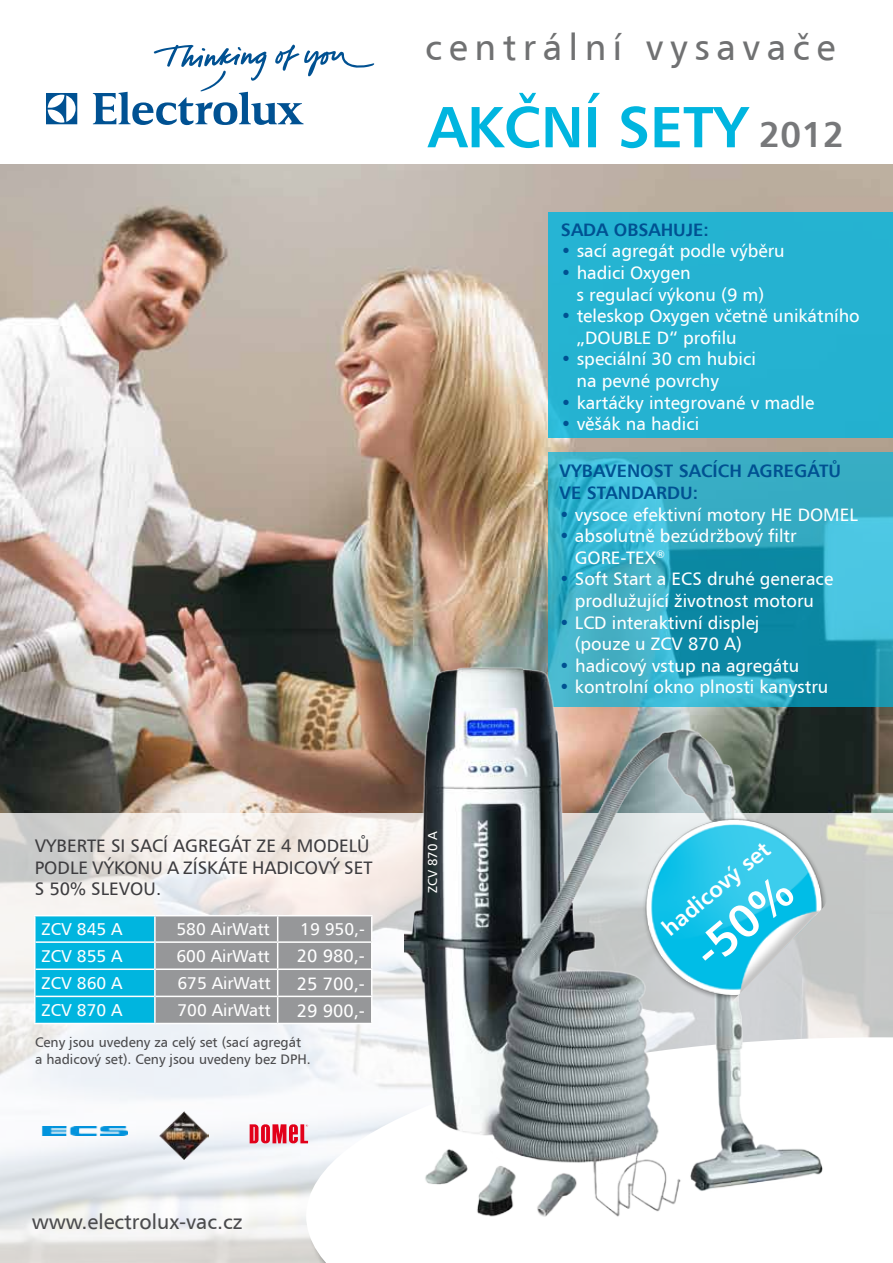
<style>
.page{position:relative;width:893px;height:1263px;background:#fff}
.page>*{position:absolute;margin:0;border:0;box-sizing:border-box;transform-origin:0 0}
.t1{font:57.9px "Humanist 777 AT Bold B";color:#00b5df}
.t2{font:46.5px "Humanist 777 AT Bold B";color:#fff}
.t3{font:36.75px "Humanist 777 AT Roman B";letter-spacing:.18em;color:#707172}
.t4{font:22.2px "Humanist 777 AT Bold B";color:#fff}
.t5{font:21px "Humanist 777 AT Roman B";color:#4b4b4d}
.t6{font:18.15px "Humanist 777 AT Roman B";color:#3e3d40}
.t7{font:18px/21.6px "Humanist 777 AT Roman B";color:#fff}
.t8{font:18px/21.6px "Humanist 777 AT Bold B";color:#005192}
.t9{font:17.1px "Humanist 777 AT Roman B";color:#fff}
.t10{font:13.8px/16.6px "Humanist 777 AT Roman B";color:#4b4b4d}
.t11{font:13.05px "Humanist 777 AT Roman B";color:#fff}
.s1{font-size:36px;color:#77787a}
.s2{font-family:"Humanist 777 AT Bold B";color:#005192}
</style>
<div class="page">
<img style="left:0;top:164px;width:893px;height:649px">
<svg style="left:0;top:813px;width:893px;height:450px"></svg>
<svg style="left:306px;top:1037px;width:587px;height:226px"></svg>
<svg style="left:46px;top:93px;width:31px;height:31px"></svg>
<svg style="left:93px;top:45px;width:281px;height:80px"></svg>
<svg style="left:548px;top:453px;width:345px;height:254px;background:#2fa7c1"></svg>
<img style="left:404px;top:658px;width:429px;height:576px">
<img style="left:611px;top:811px;width:259px;height:195px">
<svg style="left:250px;top:1124px;width:58px;height:19px"></svg>
<img style="left:160px;top:1111px;width:48px;height:49px">
<img style="left:40px;top:1127px;width:87px;height:9px">
<div style="left:548px;top:212px;width:345px;height:226px;background:#25b2d1"></div>
<hr style="left:34px;top:915px;width:122px;height:1px;background:#fff">
<hr style="left:34px;top:916px;width:2px;height:26px;background:#fff">
<hr style="left:34px;top:942px;width:2px;height:27px;background:#fff">
<hr style="left:34px;top:969px;width:2px;height:27px;background:#fff">
<hr style="left:34px;top:996px;width:2px;height:27px;background:#fff">
<hr style="left:34px;top:1023px;width:122px;height:1px;background:#fff">
<hr style="left:156px;top:915px;width:122px;height:1px;background:#fff">
<hr style="left:278px;top:915px;width:94px;height:1px;background:#fff">
<svg style="left:35px;top:916px;width:337px;height:107px;background:#68a6b5"></svg>
<hr style="left:156px;top:1023px;width:122px;height:1px;background:#fff">
<hr style="left:278px;top:1023px;width:94px;height:1px;background:#fff">
<hr style="left:36px;top:941px;width:118px;height:2px;background:#fff">
<hr style="left:36px;top:968px;width:118px;height:2px;background:#fff">
<hr style="left:36px;top:996px;width:118px;height:1px;background:#fff">
<p class="t6" style="left:35px;top:834px;width:291px">Vybe rte si sací agregát ze 4 model</p>
<p class="t6" style="left:357px;top:834px;width:14px">ů</p>
<p class="t6" style="left:35px;top:856px;width:12px">podle</p>
<p class="t6" style="left:92px;top:856px;width:215px">výkonu a získáte hadicov</p>
<p class="t6" style="left:330px;top:856px;width:44px">ý se t</p>
<p class="t6" style="left:35px;top:878px;width:78px">s 50% slevo</p>
<p class="t6" style="left:144px;top:878px;width:19px">u.</p>
<p class="t9" style="left:42px;top:919px;width:82px">ZCV 845 A</p>
<p class="t9" style="left:176px;top:919px;width:95px">580 AirWatt</p>
<p class="t9" style="left:300px;top:919px;width:66px">19 950,-</p>
<p class="t9" style="left:42px;top:945px;width:82px">ZCV 855 A</p>
<p class="t9" style="left:176px;top:945px;width:95px">600 AirWatt</p>
<p class="t7" style="left:297px;top:945px;width:70px">20 980,-</p>
<p class="t9" style="left:42px;top:972px;width:82px">ZCV 860 A</p>
<p class="t9" style="left:177px;top:972px;width:95px">675 AirWatt</p>
<p class="t7" style="left:297px;top:972px;width:70px">25 700,-</p>
<p class="t9" style="left:42px;top:999px;width:82px">ZCV 870 A</p>
<p class="t9" style="left:177px;top:999px;width:95px">700 AirWatt</p>
<p class="t7" style="left:297px;top:999px;width:70px">29 900,-</p>
<p class="t10" style="left:35px;top:1034px;width:277px">Ceny jsou uvedeny za celý set (sací agregát a hadicový set). Ceny jsou uvedeny bez DPH.</p>
<h3 class="t3" style="left:425px;top:25px;width:412px">centrální vysavače</h3>
<h1 class="t1" style="left:428px;top:91px;width:418px">AKČNÍ SETY <span class="s1">2012</span></h1>
<p class="t8" style="left:561px;top:218px;width:149px">SADA OBSAHUJE:</p>
<p class="t7" style="left:561px;top:240px;width:225px"><span class="s2">•</span> sací agregát podle výběru</p>
<p class="t7" style="left:576px;top:262px;width:189px;text-indent:-15px"><span class="s2">•</span> hadici Oxygen<br>s regulací výkonu (9 m)</p>
<p class="t7" style="left:576px;top:305px;width:285px;text-indent:-15px"><span class="s2">•</span> teleskop Oxygen včetně unikátního „DOUBLE D“ profilu</p>
<p class="t7" style="left:576px;top:348px;width:181px;text-indent:-15px"><span class="s2">•</span> speciální 30 cm hubici na pevné povrchy</p>
<p class="t7" style="left:561px;top:391px;width:255px"><span class="s2">•</span> kartáčky integrované v madle</p>
<p class="t7" style="left:561px;top:413px;width:140px"><span class="s2">•</span> věšák na hadici</p>
<p class="t11" style="left:424px;top:893px;width:63px;rotate:-90deg">ZCV 870 A</p>
<p class="t8" style="left:559px;top:460px;width:283px">VYBAVEN OST SACÍCH AGREGÁTŮ<br>VE STANDARDU:</p>
<p class="t7" style="left:559px;top:503px;width:300px"><span class="s2">•</span> vysoce efektivní motory HE DOMEL</p>
<p class="t7" style="left:575px;top:525px;width:223px;text-indent:-15px"><span class="s2">•</span> absolutně bezúdržbový filtr<br>GORE-TEX<sup>®</sup></p>
<p class="t7" style="left:559px;top:568px;width:276px;text-align:center"><span class="s2">•</span> Soft Start a ECS druhé generace prodlužující životnost motoru</p>
<p class="t7" style="left:559px;top:611px;width:202px;text-align:center"><span class="s2">•</span> LCD interaktivní displej (pouze u ZCV 870 A)</p>
<p class="t7" style="left:559px;top:654px;width:242px"><span class="s2">•</span> hadicový vstup na agregátu</p>
<p class="t7" style="left:559px;top:676px;width:271px"><span class="s2">•</span> kontrolní okno plnosti kanystru</p>
<p class="t4" style="left:656px;top:921px;width:137px;rotate:-40deg">HADICOVÝ SET</p>
<h2 class="t2" style="left:681px;top:935px;width:114px;rotate:-40deg">-50%</h2>
<p class="t5" style="left:32px;top:1208px;width:212px">www.electrolux-vac.cz</p>
</div>
